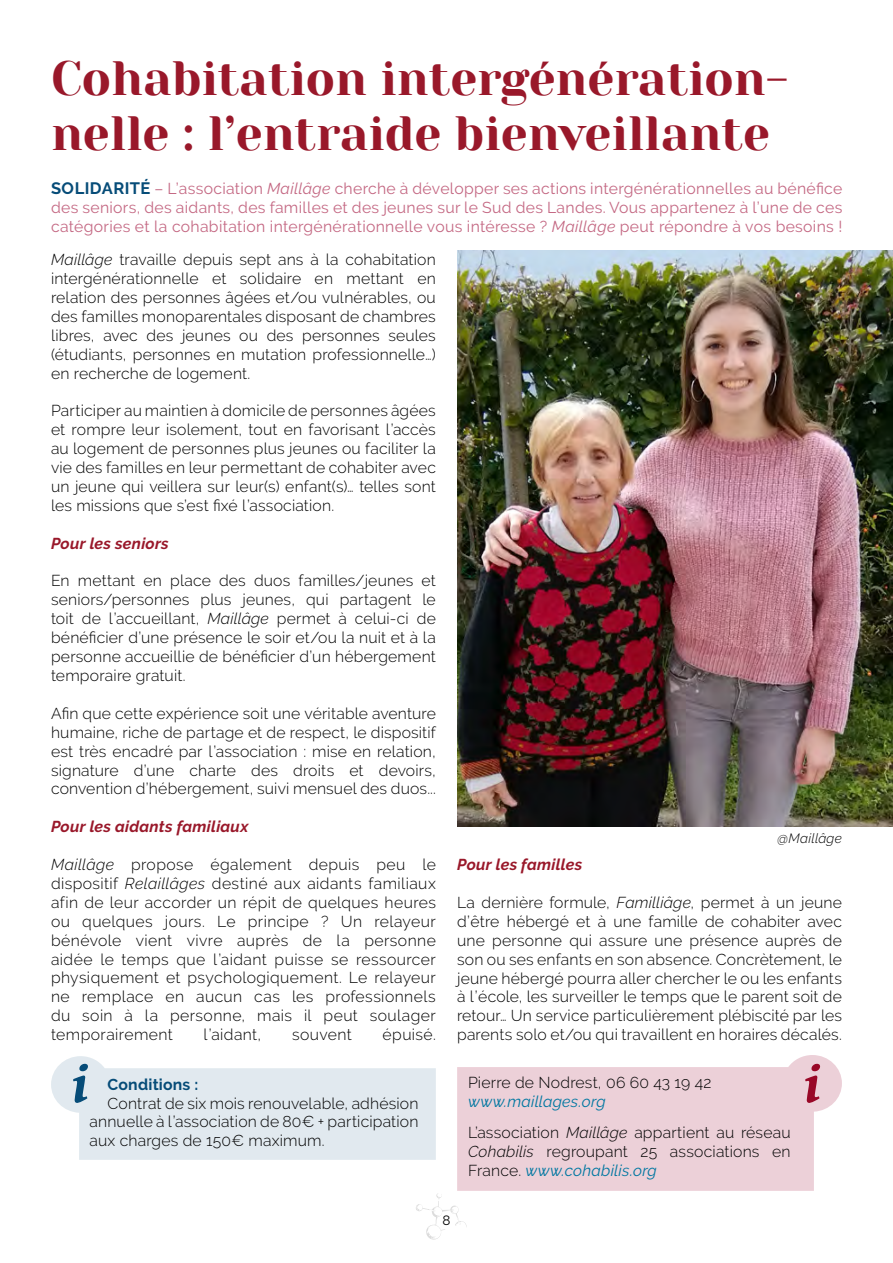
<style>
.page{position:relative;width:893px;height:1263px;background:#fff}
.page>*{position:absolute;margin:0;border:0;box-sizing:border-box;transform-origin:0 0}
.t1{font:48px/55.5px "Yeseva One";color:#99182a}
.t2{font:300 15.75px/18.9px "Raleway";letter-spacing:.015em;color:#000;text-align:justify}
.t3{font:15.75px/18.9px "Raleway";letter-spacing:.02em;color:#c46883;text-align:justify}
.t4{font:italic 700 15.75px "Raleway";letter-spacing:.015em;color:#99182a}
.t5{font:700 15.75px "Raleway";letter-spacing:.015em;color:#064c78}
.t6{font:italic 300 13.5px "Raleway";letter-spacing:.02em;color:#000}
.t7{font:13.5px "Raleway";color:#000}
.s1{font-weight:700;font-size:16.5px;color:#064c78}
.s2{font-style:italic}
.s3{font-weight:400;font-style:italic;color:#0077a1}
</style>
<div class="page">
<svg style="left:416px;top:1193px;width:51px;height:47px"></svg>
<svg style="left:457px;top:1055px;width:385px;height:136px;fill:#ecd0d8"></svg>
<svg style="left:805px;top:1063px;width:15px;height:40px"></svg>
<img style="left:457px;top:251px;width:436px;height:575px">
<svg style="left:51px;top:1056px;width:385px;height:104px"></svg>
<h1 class="t1" style="left:51px;top:49px;width:739px">Cohabitation intergénération&shy;nelle : l’entraide bienveillante</h1>
<p class="t3" style="left:51px;top:179px;width:793px"><span class="s1">SOLIDARITÉ</span> – L’association <span class="s2">Maillâge</span> cherche à développer ses actions intergénérationnelles au bénéfice des seniors, des aidants, des familles et des jeunes sur le Sud des Landes. Vous appartenez à l’une de ces catégories et la cohabitation intergénérationnelle vous intéresse ? <span class="s2">Maillâge</span> peut répondre à vos besoins !</p>
<p class="t2" style="left:51px;top:250px;width:386px"><span class="s2">Maillâge</span> travaille depuis sept ans à la cohabitation intergénérationnelle et solidaire en mettant en relation des personnes âgées et/ou vulnérables, ou des familles monoparentales disposant de chambres libres, avec des jeunes ou des personnes seules (étudiants, personnes en mutation professionnelle…) en recherche de logement.</p>
<p class="t2" style="left:51px;top:401px;width:386px">Participer au maintien à domicile de personnes âgées et rompre leur isolement, tout en favorisant l’accès au logement de personnes plus jeunes ou faciliter la vie des familles en leur permettant de cohabiter avec un jeune qui veillera sur leur(s) enfant(s)… telles sont les missions que s’est fixé l’association.</p>
<p class="t4" style="left:51px;top:534px;width:119px">Pour les seniors</p>
<p class="t2" style="left:51px;top:571px;width:386px">En mettant en place des duos familles/jeunes et seniors/personnes plus jeunes, qui partagent le toit de l’accueillant, <span class="s2">Maillâge</span> permet à celui-ci de bénéficier d’une présence le soir et/ou la nuit et à la personne accueillie de bénéficier d’un hébergement temporaire gratuit.</p>
<p class="t2" style="left:51px;top:704px;width:386px">Afin que cette expérience soit une véritable aventure humaine, riche de partage et de respect, le dispositif est très encadré par l’association : mise en relation, signature d’une charte des droits et devoirs, convention d’hébergement, suivi mensuel des duos...</p>
<p class="t4" style="left:51px;top:817px;width:199px">Pour les aidants familiaux</p>
<p class="t2" style="left:51px;top:855px;width:386px"><span class="s2">Maillâge</span> propose également depuis peu le dispositif <span class="s2">Relaillâges</span> destiné aux aidants familiaux afin de leur accorder un répit de quelques heures ou quelques jours. Le principe ? Un relayeur bénévole vient vivre auprès de la personne aidée le temps que l’aidant puisse se ressourcer physiquement et psychologiquement. Le relayeur ne remplace en aucun cas les professionnels du soin à la personne, mais il peut soulager temporairement</p>
<p class="t2" style="left:204px;top:1025px;width:59px">l’aidant,</p>
<p class="t2" style="left:292px;top:1025px;width:61px">souvent</p>
<p class="t2" style="left:383px;top:1025px;width:55px">épuisé.</p>
<p class="t5" style="left:107px;top:1075px;width:92px">Conditions :</p>
<p class="t2" style="left:89px;top:1093px;width:331px;text-indent:18px">Contrat de six mois renouvelable, adhésion annuelle à l’association de 80€ + participation aux charges de 150€ maximum.</p>
<p class="t6" style="left:778px;top:830px;width:66px">@Maillâge</p>
<p class="t4" style="left:457px;top:855px;width:127px">Pour les familles</p>
<p class="t2" style="left:457px;top:893px;width:386px">La dernière formule, <span class="s2">Familliâge</span>, permet à un jeune d’être hébergé et à une famille de cohabiter avec une personne qui assure une présence auprès de son ou ses enfants en son absence. Concrètement, le jeune hébergé pourra aller chercher le ou les enfants à l’école, les surveiller le temps que le parent soit de retour… Un service particulièrement plébiscité par les parents solo et/ou qui travaillent en horaires décalés.</p>
<p class="t2" style="left:468px;top:1073px;width:245px">Pierre de Nodrest, 06 60 43 19 42</p>
<p class="t2" style="left:468px;top:1086px;width:324px;line-height:30.9px"><span class="s3">www.maillages.org<br></span>L’association <span class="s2">Maillâge</span> appartient au réseau</p>
<p class="t2" style="left:468px;top:1142px;width:324px"><span class="s2">Cohabilis</span> regroupant 25 associations en<br>France. <span class="s3">www.cohabilis.org</span></p>
<p class="t7" style="left:442px;top:1212px;width:10px">8</p>
</div>
